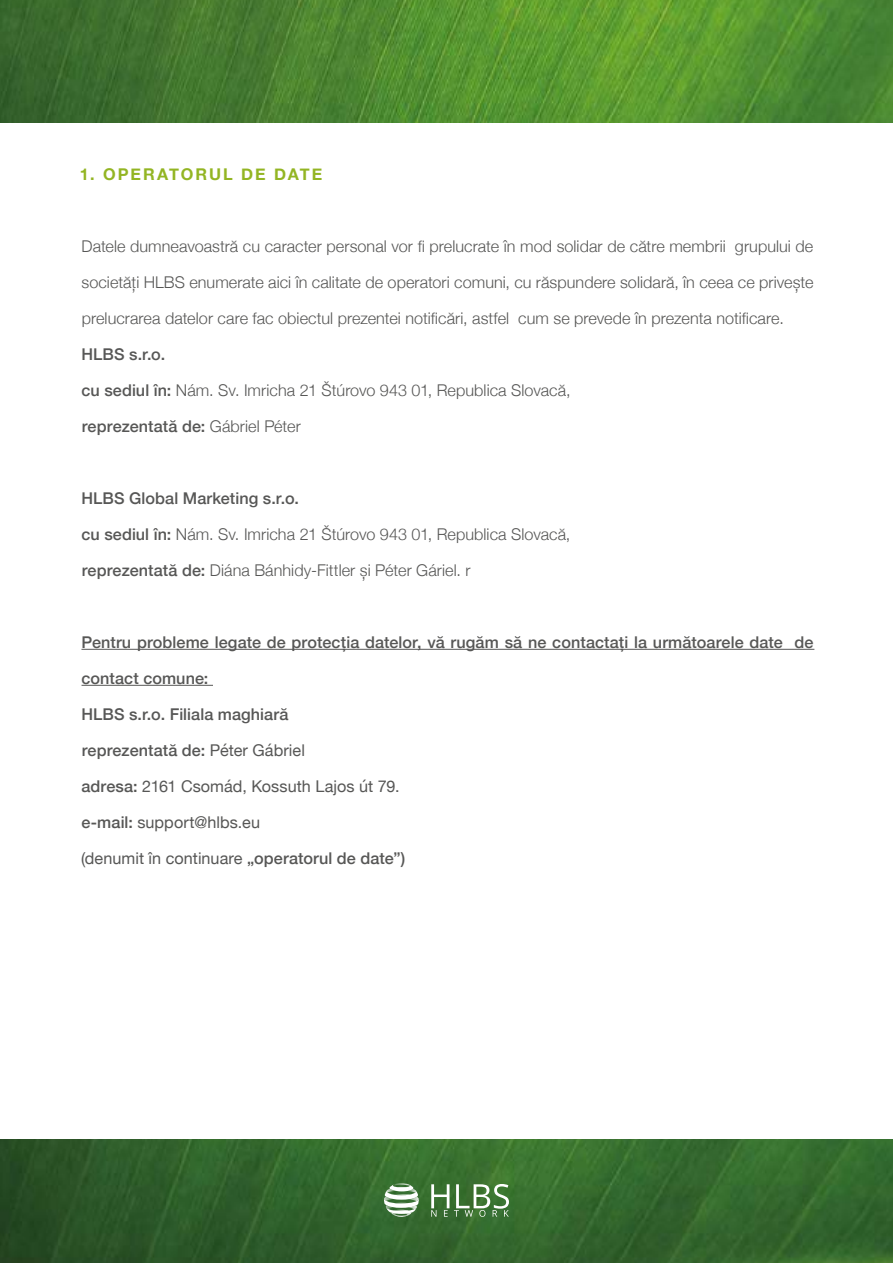
<style>
.page{position:relative;width:893px;height:1263px;background:#fff}
.page>*{position:absolute;margin:0;border:0;box-sizing:border-box;transform-origin:0 0}
.t1{font:300 16.2px "Helvetica Neue";letter-spacing:.005em;color:#575756}
.t2{font:500 16.2px "Helvetica Neue";letter-spacing:.005em;color:#575756}
.t3{font:16.2px "Helvetica Neue";letter-spacing:.005em;color:#575756}
.t4{font:700 16.2px "Helvetica Neue";letter-spacing:.12em;color:#93b523}
.s1{font-weight:500}
.s2{font-weight:300}
.s3{font-weight:400}
</style>
<div class="page">
<img style="left:0;top:0;width:893px;height:122px">
<img style="left:0;top:1140px;width:893px;height:123px">
<svg style="left:431px;top:1184px;width:78px;height:33px"></svg>
<svg style="left:393px;top:1183px;width:17px;height:1px"></svg>
<svg style="left:384px;top:1184px;width:35px;height:33px"></svg>
<hr style="left:81px;top:649px;width:733px;height:1px;background:#575756">
<hr style="left:82px;top:685px;width:131px;height:1px;background:#575756">
<p class="t4" style="left:80px;top:162px;width:244px">1. OPERATORUL DE DATE</p>
<p class="t1" style="left:82px;top:233px;width:733px">Datele dumneavoastră cu caracter personal vor fi prelucrate în mod solidar de către membrii grupului de</p>
<p class="t1" style="left:82px;top:269px;width:733px">societăți HLBS enumerate aici în calitate de operatori comuni, cu răspundere solidară, în ceea ce privește</p>
<p class="t1" style="left:82px;top:305px;width:704px">prelucrarea datelor care fac obiectul prezentei notificări, astfel cum se prevede în prezenta notificare.</p>
<p class="t2" style="left:82px;top:341px;width:85px">HLBS s.r.o.</p>
<p class="t1" style="left:82px;top:377px;width:490px"><span class="s1">cu sediul în:</span> Nám. Sv. Imricha 21 Štúrovo 943 01, Republica Slovacă,</p>
<p class="t2" style="left:82px;top:413px;width:221px">reprezentată de: <span class="s2">Gábriel Péter</span></p>
<p class="t2" style="left:81px;top:485px;width:219px">HLBS Global Marketing s.r.o.</p>
<p class="t1" style="left:81px;top:521px;width:490px"><span class="s1">cu sediul în:</span> Nám. Sv. Imricha 21 Štúrovo 943 01, Republica Slovacă,</p>
<p class="t1" style="left:82px;top:557px;width:390px"><span class="s1">reprezentată de:</span> Diána Bánhidy-Fittler și Péter Gáriel. r</p>
<p class="t2" style="left:81px;top:629px;width:733px">Pentru probleme legate de protecția datelor, vă rugăm să ne contactați la următoarele date de</p>
<p class="t2" style="left:81px;top:665px;width:128px">contact comune:</p>
<p class="t2" style="left:81px;top:701px;width:208px">HLBS s.r.o. Filiala maghiară</p>
<p class="t2" style="left:82px;top:737px;width:225px">reprezentată de: <span class="s3">Péter Gábriel</span></p>
<p class="t3" style="left:82px;top:775px;width:320px"><span class="s1">adresa:</span> 2161 Csomád, Kossuth Lajos út 79.</p>
<p class="t3" style="left:81px;top:811px;width:180px"><span class="s1">e-mail:</span> support@hlbs.eu</p>
<p class="t3" style="left:81px;top:847px;width:326px">(denumit în continuare <span class="s1">„operatorul de date”)</span></p>
</div>
